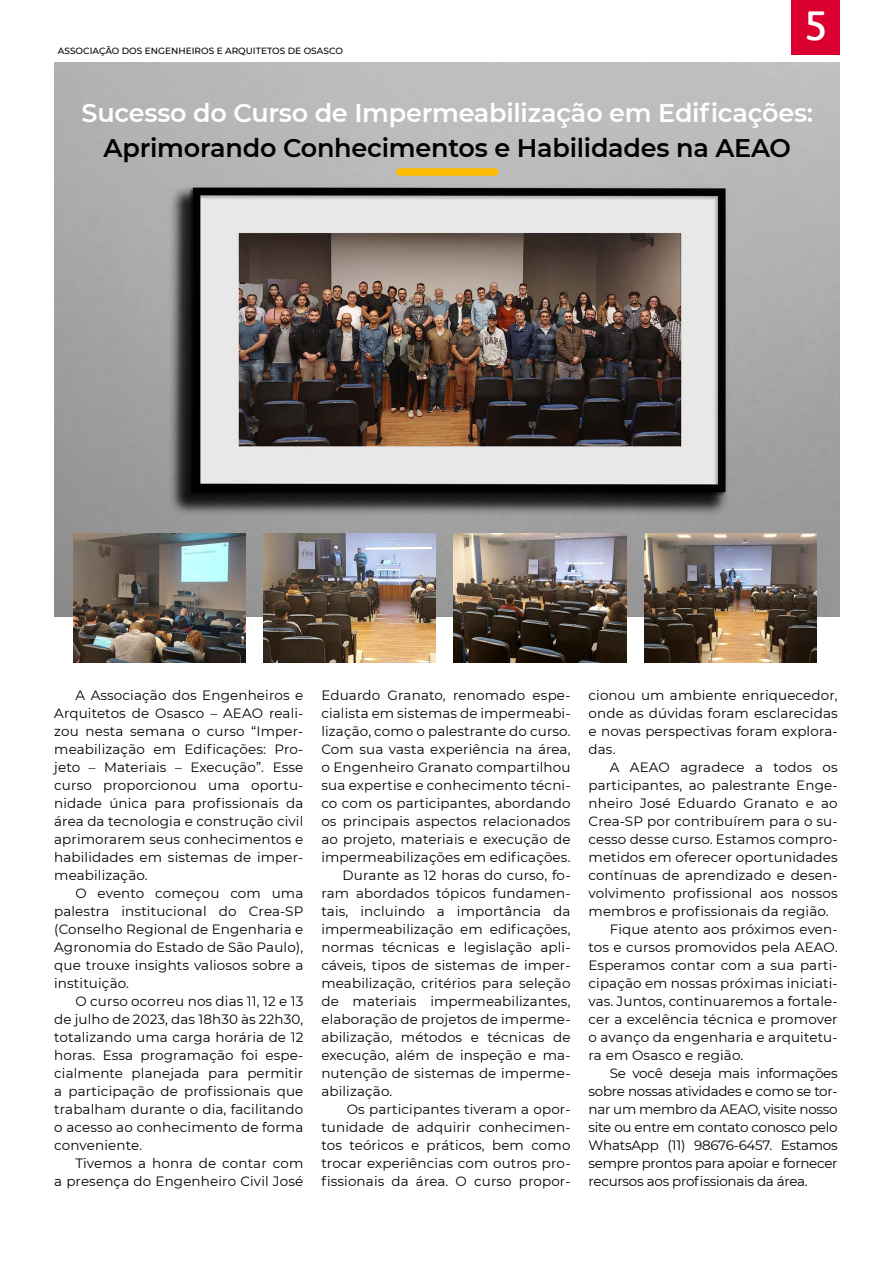
<style>
.page{position:relative;width:893px;height:1263px;background:#fff}
.page>*{position:absolute;margin:0;border:0;box-sizing:border-box;transform-origin:0 0}
.t1{font:38.85px "Hermes";color:#fff}
.t2{font:600 25.5px "Montserrat";letter-spacing:-.01em;color:#fff}
.t3{font:600 25.5px "Montserrat";letter-spacing:-.01em;color:#000}
.t4{font:13.5px/18px "Montserrat";letter-spacing:.01em;color:#000;text-align:justify}
.t5{font:13.5px "Montserrat";letter-spacing:-.02em;color:#000}
.t6{font:500 9px "Montserrat";color:#000}
</style>
<div class="page">
<img style="left:54px;top:63px;width:785px;height:553px">
<div style="left:791px;top:0;width:48px;height:54px;background:#dc0030"></div>
<div style="left:400px;top:168px;width:95px;height:8px;background:#fcbc00"></div>
<img style="left:74px;top:534px;width:172px;height:129px">
<img style="left:264px;top:534px;width:172px;height:129px">
<img style="left:454px;top:534px;width:172px;height:129px">
<img style="left:644px;top:534px;width:172px;height:129px">
<p class="t6" style="left:58px;top:45px;width:287px">ASSOCIAÇÃO DOS ENGENHEIROS E ARQUITETOS DE OSASCO</p>
<h1 class="t1" style="left:805px;top:1px;width:24px">5</h1>
<h2 class="t2" style="left:82px;top:95px;width:733px">Sucesso do Curso de Impermeabilização em Edificações:</h2>
<h2 class="t3" style="left:104px;top:129px;width:689px">Aprimorando Conhecimentos e Habilidades na AEAO</h2>
<p class="t4" style="left:54px;top:685px;width:251px;text-indent:21px">A Associação dos Engenheiros e Arquitetos de Osasco – AEAO reali&shy;zou nesta semana o curso “Imper&shy;meabilização em Edificações: Pro&shy;jeto – Materiais – Execução”. Esse curso proporcionou uma oportu&shy;nidade única para profissionais da área da tecnologia e construção civil aprimorarem seus conhecimentos e habilidades em sistemas de imper&shy;meabilização.</p>
<p class="t4" style="left:54px;top:883px;width:251px;text-indent:21px">O evento começou com uma palestra institucional do Crea-SP (Conselho Regional de Engenharia e Agronomia do Estado de São Paulo), que trouxe insights valiosos sobre a instituição.</p>
<p class="t4" style="left:54px;top:991px;width:251px;text-indent:21px">O curso ocorreu nos dias 11, 12 e 13 de julho de 2023, das 18h30 às 22h30, totalizando uma carga horária de 12 horas. Essa programação foi espe&shy;cialmente planejada para permitir a participação de profissionais que trabalham durante o dia, facilitando o acesso ao conhecimento de forma conveniente.</p>
<p class="t4" style="left:54px;top:1153px;width:251px;text-align:right">Tivemos a honra de contar com<br>a presença do Engenheiro Civil José</p>
<p class="t4" style="left:321px;top:685px;width:251px">Eduardo Granato, renomado espe-</p>
<p class="t4" style="left:321px;top:703px;width:251px">cialista em sistemas de impermeabi-</p>
<p class="t4" style="left:321px;top:721px;width:251px">lização, como o palestrante do curso.</p>
<p class="t4" style="left:321px;top:739px;width:251px">Com sua vasta experiência na área,</p>
<p class="t4" style="left:321px;top:757px;width:251px">o Engenheiro Granato compartilhou</p>
<p class="t4" style="left:321px;top:775px;width:251px">sua expertise e conhecimento técni-</p>
<p class="t4" style="left:321px;top:793px;width:251px">co com os participantes, abordando</p>
<p class="t4" style="left:321px;top:811px;width:251px">os principais aspectos relacionados</p>
<p class="t4" style="left:321px;top:829px;width:251px">ao projeto, materiais e execução de</p>
<p class="t4" style="left:321px;top:847px;width:251px">impermeabilizações em edificações.</p>
<p class="t4" style="left:343px;top:865px;width:229px">Durante as 12 horas do curso, fo-</p>
<p class="t4" style="left:321px;top:883px;width:251px">ram abordados tópicos fundamen-</p>
<p class="t4" style="left:321px;top:901px;width:251px">tais, incluindo a importância da</p>
<p class="t4" style="left:321px;top:919px;width:251px">impermeabilização em edificações,</p>
<p class="t4" style="left:321px;top:937px;width:251px">normas técnicas e legislação apli-</p>
<p class="t4" style="left:321px;top:955px;width:251px">cáveis, tipos de sistemas de imper-</p>
<p class="t4" style="left:321px;top:973px;width:251px">meabilização, critérios para seleção</p>
<p class="t4" style="left:321px;top:991px;width:251px">de materiais impermeabilizantes,</p>
<p class="t4" style="left:321px;top:1009px;width:251px">elaboração de projetos de imperme-</p>
<p class="t4" style="left:321px;top:1027px;width:251px">abilização, métodos e técnicas de</p>
<p class="t4" style="left:321px;top:1045px;width:251px">execução, além de inspeção e ma-</p>
<p class="t4" style="left:321px;top:1063px;width:251px">nutenção de sistemas de imperme-</p>
<p class="t4" style="left:321px;top:1081px;width:72px">abilização.</p>
<p class="t4" style="left:347px;top:1099px;width:225px">Os participantes tiveram a opor-</p>
<p class="t4" style="left:321px;top:1117px;width:251px">tunidade de adquirir conhecimen-</p>
<p class="t4" style="left:321px;top:1135px;width:251px">tos teóricos e práticos, bem como</p>
<p class="t4" style="left:321px;top:1153px;width:251px">trocar experiências com outros pro-</p>
<p class="t4" style="left:321px;top:1171px;width:251px">fissionais da área. O curso propor-</p>
<p class="t4" style="left:588px;top:685px;width:251px">cionou um ambiente enriquecedor, onde as dúvidas foram esclarecidas e novas perspectivas foram explora&shy;das.</p>
<p class="t4" style="left:610px;top:757px;width:229px">A AEAO agradece a todos os</p>
<p class="t4" style="left:588px;top:775px;width:251px">participantes, ao palestrante Enge-</p>
<p class="t4" style="left:588px;top:793px;width:251px">nheiro José Eduardo Granato e ao</p>
<p class="t4" style="left:588px;top:811px;width:251px">Crea-SP por contribuírem para o su-</p>
<p class="t4" style="left:588px;top:829px;width:251px">cesso desse curso. Estamos compro-</p>
<p class="t4" style="left:588px;top:847px;width:251px">metidos em oferecer oportunidades</p>
<p class="t4" style="left:588px;top:865px;width:251px">contínuas de aprendizado e desen-</p>
<p class="t4" style="left:588px;top:883px;width:251px">volvimento profissional aos nossos</p>
<p class="t4" style="left:588px;top:901px;width:242px">membros e profissionais da região.</p>
<p class="t4" style="left:610px;top:919px;width:229px">Fique atento aos próximos even-</p>
<p class="t4" style="left:588px;top:937px;width:251px">tos e cursos promovidos pela AEAO.</p>
<p class="t4" style="left:588px;top:955px;width:251px">Esperamos contar com a sua parti-</p>
<p class="t4" style="left:588px;top:973px;width:251px">cipação em nossas próximas iniciati-</p>
<p class="t4" style="left:588px;top:991px;width:251px">vas. Juntos, continuaremos a fortale-</p>
<p class="t4" style="left:588px;top:1009px;width:251px">cer a excelência técnica e promover</p>
<p class="t4" style="left:588px;top:1027px;width:251px">o avanço da engenharia e arquitetu-</p>
<p class="t4" style="left:588px;top:1045px;width:156px">ra em Osasco e região.</p>
<p class="t5" style="left:610px;top:1063px;width:229px">Se você deseja mais informações</p>
<p class="t5" style="left:588px;top:1081px;width:251px">sobre nossas atividades e como se tor-</p>
<p class="t5" style="left:588px;top:1099px;width:251px">nar um membro da AEAO, visite nosso</p>
<p class="t5" style="left:588px;top:1117px;width:251px">site ou entre em contato conosco pelo</p>
<p class="t5" style="left:588px;top:1135px;width:251px">WhatsApp (11) 98676-6457. Estamos</p>
<p class="t5" style="left:588px;top:1153px;width:251px">sempre prontos para apoiar e fornecer</p>
<p class="t5" style="left:588px;top:1171px;width:221px">recursos aos profissionais da área.</p>
</div>
